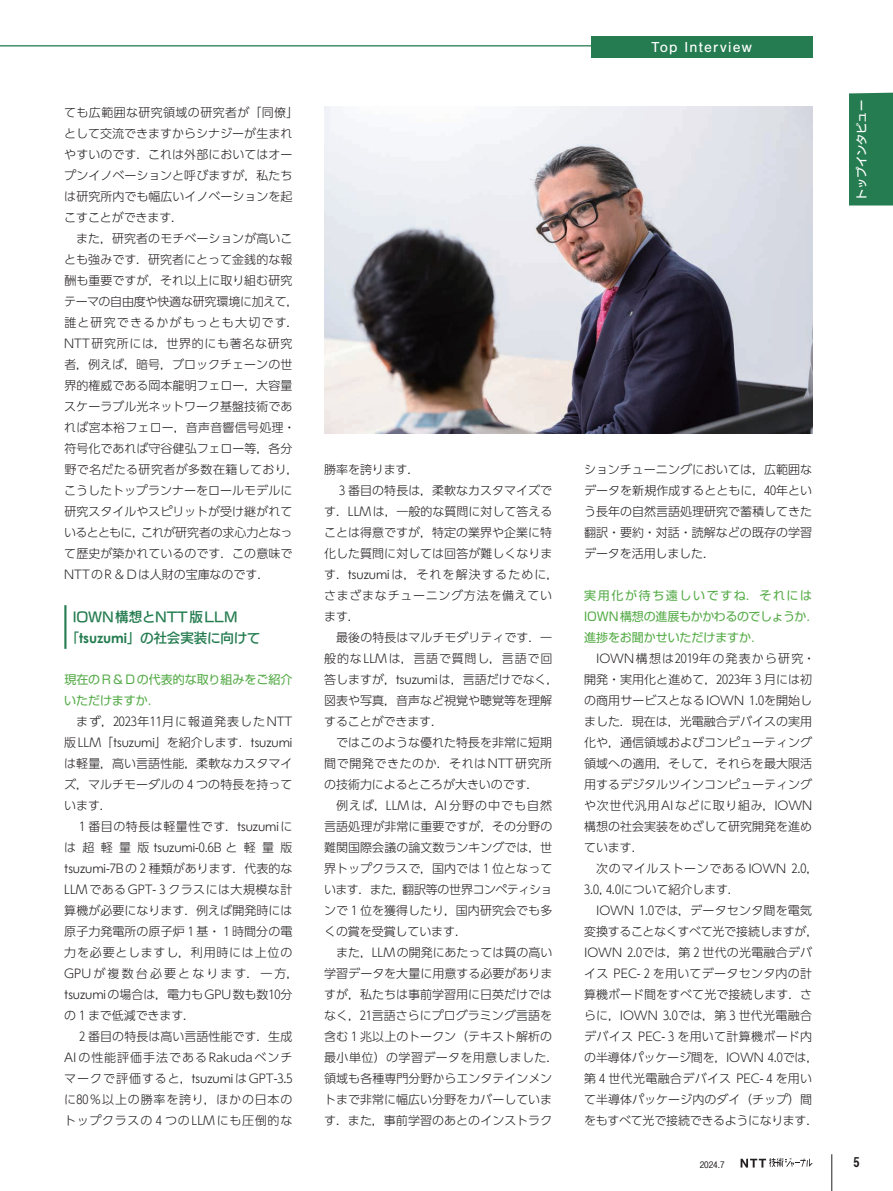
<style>
.page{position:relative;width:893px;height:1191px;background:#fff}
.page>*{position:absolute;margin:0;border:0;box-sizing:border-box;transform-origin:0 0}
.t1{font:15px "Nimbus San";letter-spacing:.085em;color:#fff}
.t2{font:13.5px/21px "New Rodin Pro DB";letter-spacing:-.01em;color:#247c50}
.t3{font:13.5px "Midashi Go Pro MB31";color:#231f20}
.t4{font:300 12px/21px "UD Shin Go Pr 6";color:#231f20}
.t5{font:12px/21px "Shin Go Pr 5";letter-spacing:-.005em;color:#54aa46}
.t6{font:12px "Century Gothic";letter-spacing:-.005em;color:#231f20}
.t7{font:300 12px "UD Shin Go Pr 6";letter-spacing:.095em;color:#231f20}
.t8{font:300 12px "UD Shin Go Pr 6";letter-spacing:.075em;color:#231f20}
.t9{font:300 12px "UD Shin Go Pr 6";letter-spacing:-.055em;color:#231f20}
.t10{font:300 12px "UD Shin Go Pr 6";letter-spacing:.065em;color:#231f20}
.t11{font:300 12px "UD Shin Go Pr 6";letter-spacing:.05em;color:#231f20}
.t12{font:300 12px "UD Shin Go Pr 6";letter-spacing:.085em;color:#231f20}
.t13{font:300 12px "UD Shin Go Pr 6";letter-spacing:.03em;color:#231f20}
.t14{font:300 12px "UD Shin Go Pr 6";letter-spacing:.06em;color:#231f20}
.t15{font:11.25px "New Rodin Pro DB";letter-spacing:-.02em;color:#fff}
.t16{font:500 9px "Gothic BBB Pro";color:#231f20}
.s1{font-family:"Century Gothic";font-weight:700}
.s2{font-family:"UD Shin Go Pr 6";font-weight:300}
.s3{font-family:"Century Gothic";font-weight:400}
</style>
<div class="page">
<hr style="left:64px;top:605px;width:2px;height:44px;background:#247c50">
<div style="left:849px;top:92px;width:44px;height:114px;background:#247c50"></div>
<hr style="left:0;top:45px;width:591px;height:1px;background:#247c50">
<div style="left:591px;top:36px;width:221px;height:21px;background:#247c50"></div>
<img style="left:324px;top:106px;width:488px;height:327px">
<svg style="left:741px;top:1158px;width:72px;height:9px"></svg>
<hr style="left:831px;top:1154px;width:1px;height:37px;background:#231f20">
<p class="t4" style="left:64px;top:101px;width:236px">ても広範囲な研究領域の研究者が「同僚」として交流できますからシナジーが生まれやすいのです．これは外部においてはオープンイノベーションと呼びますが，私たちは研究所内でも幅広いイノベーションを起こすことができます．</p>
<p class="t4" style="left:64px;top:227px;width:236px;text-indent:12px">また，研究者のモチベーションが高いことも強みです．研究者にとって金銭的な報酬も重要ですが，それ以上に取り組む研究テーマの自由度や快適な研究環境に加えて，誰と研究できるかがもっとも大切です．<br>NTT研究所には，世界的にも著名な研究者，例えば，暗号，ブロックチェーンの世界的権威である岡本龍明フェロー，大容量スケーラブル光ネットワーク基盤技術であれば宮本裕フェロー，音声音響信号処理・符号化であれば守谷健弘フェロー等，各分野で名だたる研究者が多数在籍しており，こうしたトップランナーをロールモデルに研究スタイルやスピリットが受け継がれているとともに，これが研究者の求心力となって歴史が築かれているのです．この意味で<br>NTTのR＆Dは人財の宝庫なのです．</p>
<p class="t2" style="left:66px;top:605px;width:196px;text-indent:7px">IOWN構想とNTT版LLM「<span class="s1">tsuzumi</span>」の社会実装に向けて</p>
<p class="t5" style="left:64px;top:668px;width:230px">現在のR＆Dの代表的な取り組みをご紹介いただけますか．</p>
<p class="t8" style="left:76px;top:712px;width:218px">まず，2023年11 月に報道発表したNTT</p>
<p class="t6" style="left:64px;top:735px;width:230px"><span class="s2">版LLM「</span>tsuzumi<span class="s2">」を紹介します．</span>tsuzumi</p>
<p class="t4" style="left:64px;top:752px;width:230px;text-align:justify">は軽量，高い言語性能，柔軟なカスタマイズ，マルチモーダルの 4 つの特長を持っています．</p>
<p class="t4" style="left:64px;top:815px;width:236px;text-indent:15px">１番目の特長は軽量性です．<span class="s3">tsuzumi</span>には超軽量版 <span class="s3">tsuzumi</span>-0.6B と軽量版<span class="s3">tsuzumi</span>-7Bの 2 種類があります．代表的な<br>LLMであるGPT- 3 クラスには大規模な計算機が必要になります．例えば開発時には原子力発電所の原子炉 1 基・ 1 時間分の電力を必要としますし，利用時には上位の<br>GPUが複数台必要となります．一方，<span class="s3">tsuzumi</span>の場合は，電力もGPU数も数1 0分の１まで低減できます．</p>
<p class="t4" style="left:64px;top:1025px;width:230px;text-align:justify;text-indent:15px">2 番目の特長は高い言語性能です．生成AIの性能評価手法であるRakudaベンチマークで評価すると，<span class="s3">tsuzumi</span>はGPT-3.5に80％以上の勝率を誇り，ほかの日本のトップクラスの 4 つのLLMにも圧倒的な</p>
<p class="t4" style="left:324px;top:458px;width:97px">勝率を誇ります．</p>
<p class="t4" style="left:339px;top:479px;width:215px">3 番目の特長は，柔軟なカスタマイズで</p>
<p class="t4" style="left:324px;top:500px;width:230px">す．LLMは，一般的な質問に対して答える</p>
<p class="t4" style="left:324px;top:521px;width:230px">ことは得意ですが，特定の業界や企業に特</p>
<p class="t4" style="left:324px;top:542px;width:230px">化した質問に対しては回答が難しくなりま</p>
<p class="t7" style="left:324px;top:565px;width:236px">す．<span class="s3">tsuzumi</span>は，それを解決するために，</p>
<p class="t14" style="left:324px;top:586px;width:230px">さまざまなチューニング方法を備えてい</p>
<p class="t4" style="left:324px;top:605px;width:37px">ます．</p>
<p class="t4" style="left:336px;top:626px;width:218px">最後の特長はマルチモダリティです．一</p>
<p class="t10" style="left:324px;top:649px;width:230px">般的なLLMは，言語で質問し，言語で回</p>
<p class="t4" style="left:324px;top:668px;width:236px">答しますが，<span class="s3">tsuzumi</span>は，言語だけでなく，</p>
<p class="t4" style="left:324px;top:689px;width:230px">図表や写真，音声など視覚や聴覚等を理解</p>
<p class="t4" style="left:324px;top:710px;width:121px">することができます．</p>
<p class="t4" style="left:336px;top:731px;width:218px">ではこのような優れた特長を非常に短期</p>
<p class="t11" style="left:324px;top:754px;width:230px">間で開発できたのか．それはNTT研究所</p>
<p class="t4" style="left:324px;top:773px;width:216px">の技術力によるところが大きいのです．</p>
<p class="t12" style="left:336px;top:796px;width:218px">例えば，LLMは，AI分野の中でも自然</p>
<p class="t4" style="left:324px;top:815px;width:230px">言語処理が非常に重要ですが，その分野の</p>
<p class="t4" style="left:324px;top:836px;width:230px">難関国際会議の論文数ランキングでは，世</p>
<p class="t4" style="left:324px;top:857px;width:230px">界トップクラスで，国内では１位となって</p>
<p class="t9" style="left:324px;top:880px;width:230px">います．また，翻訳等の世界コンペティショ</p>
<p class="t4" style="left:324px;top:899px;width:230px">ンで１位を獲得したり，国内研究会でも多</p>
<p class="t4" style="left:324px;top:920px;width:144px">くの賞を受賞しています．</p>
<p class="t4" style="left:336px;top:941px;width:218px">また，LLMの開発にあたっては質の高い</p>
<p class="t4" style="left:324px;top:962px;width:230px">学習データを大量に用意する必要がありま</p>
<p class="t4" style="left:324px;top:983px;width:230px">すが，私たちは事前学習用に日英だけでは</p>
<p class="t4" style="left:324px;top:1004px;width:230px">なく，21 言語さらにプログラミング言語を</p>
<p class="t4" style="left:324px;top:1025px;width:230px">含む 1 兆以上のトークン（テキスト解析の</p>
<p class="t13" style="left:324px;top:1048px;width:236px">最小単位）の学習データを用意しました．</p>
<p class="t4" style="left:324px;top:1067px;width:230px">領域も各種専門分野からエンタテインメン</p>
<p class="t4" style="left:324px;top:1088px;width:230px">トまで非常に幅広い分野をカバーしていま</p>
<p class="t4" style="left:324px;top:1109px;width:230px">す．また，事前学習のあとのインストラク</p>
<p class="t1" style="left:652px;top:38px;width:102px">Top Interview</p>
<p class="t15" style="left:852px;top:200px;width:101px;rotate:-90deg">トップインタビュー</p>
<p class="t4" style="left:584px;top:458px;width:230px;text-align:justify">ションチューニングにおいては，広範囲なデータを新規作成するとともに，40年という長年の自然言語処理研究で蓄積してきた翻訳・要約・対話・読解などの既存の学習データを活用しました．</p>
<p class="t5" style="left:584px;top:584px;width:236px">実用化が待ち遠しいですね．それには<br>IOWN構想の進展もかかわるのでしょうか．進捗をお聞かせいただけますか．</p>
<p class="t4" style="left:584px;top:647px;width:233px;text-indent:12px">IOWN構想は2019年の発表から研究・開発・実用化と進めて，2023年 3 月には初の商用サービスとなるIOWN 1 .0を開始しました．現在は，光電融合デバイスの実用化や，通信領域およびコンピューティング領域への適用，そして，それらを最大限活用するデジタルツインコンピューティングや次世代汎用AIなどに取り組み，IOWN構想の社会実装をめざして研究開発を進めています．</p>
<p class="t4" style="left:584px;top:857px;width:236px;text-indent:12px">次のマイルストーンであるIOWN 2.0，<br>3.0, 4.0について紹介します．</p>
<p class="t4" style="left:584px;top:899px;width:236px;text-align:center">IOWN 1 .0では，データセンタ間を電気<br>変換することなくすべて光で接続しますが，<br>IOWN 2.0では，第 2 世代の光電融合デバイス PEC- 2 を用いてデータセンタ内の計算機ボード間をすべて光で接続します．さらに，IOWN 3.0では，第 3 世代光電融合デバイス PEC- 3 を用いて計算機ボード内の半導体パッケージ間を，IOWN 4.0では，第 4 世代光電融合デバイス PEC- 4 を用いて半導体パッケージ内のダイ（チップ）間をもすべて光で接続できるようになります．</p>
<p class="t16" style="left:700px;top:1157px;width:26px">2024.7</p>
<p class="t3" style="left:853px;top:1151px;width:8px">5</p>
</div>
